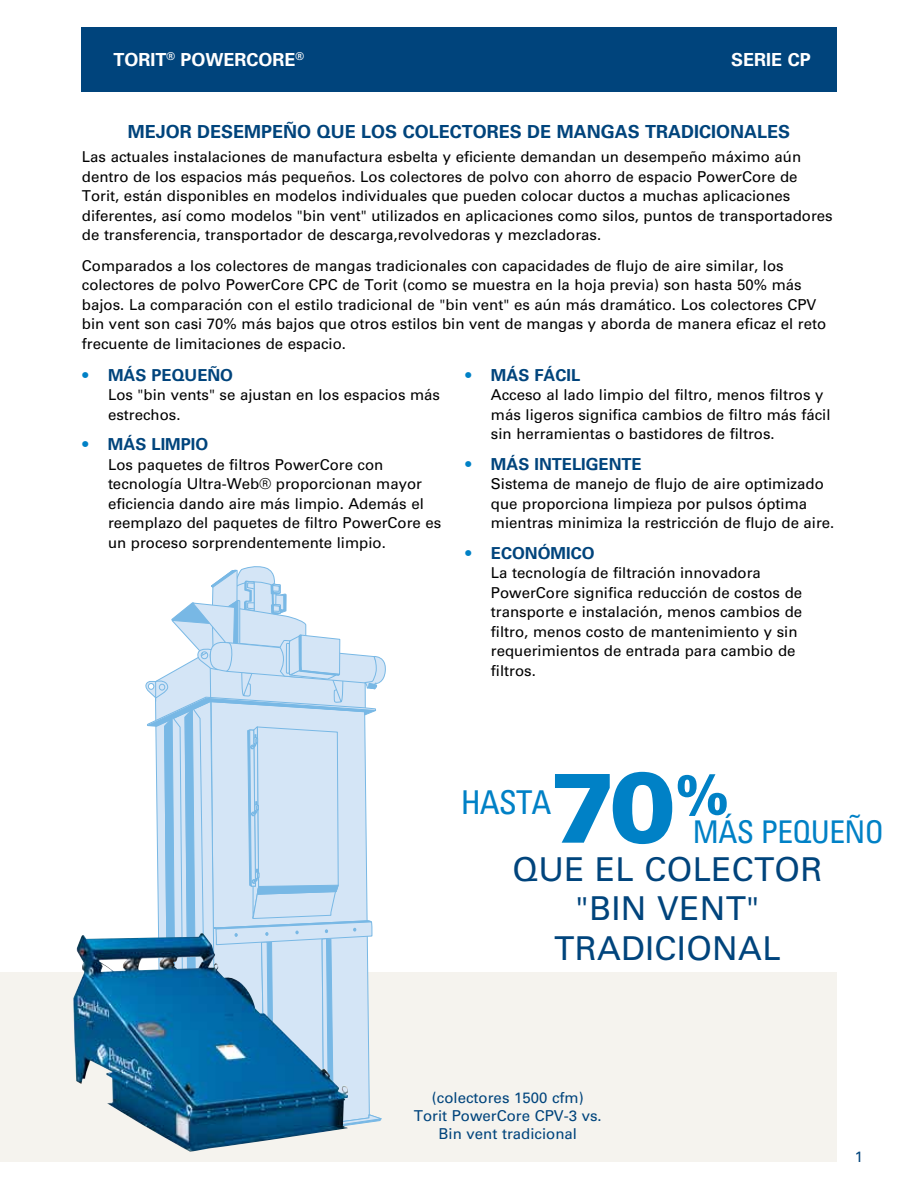
<style>
.page{position:relative;width:918px;height:1188px;background:#fff}
.page>*{position:absolute;margin:0;border:0;box-sizing:border-box;transform-origin:0 0}
.t1{font:900 99.45px "Univers LT Std";color:#0081c6}
.t2{font:32.85px/39.5px "Univers LT Std";letter-spacing:.01em;color:#00447c;text-align:center}
.t3{font:condensed 32.85px "Univers LT Std";color:#0081c6}
.t4{font:condensed 31.35px "Univers LT Std";color:#0081c6}
.t5{font:700 18px "Univers LT Std";color:#00447c}
.t6{font:700 18px "Univers LT Std";color:#fff}
.t7{font:700 16.5px "Univers LT Std";color:#00447c}
.t8{font:15px/19.5px "Univers LT Std";color:#000}
.t9{font:15px/18px "Univers LT Std";color:#00447c;text-align:center}
.s1{color:#0081c6}
</style>
<div class="page">
<div style="left:81px;top:27px;width:756px;height:65px;background:#00447c"></div>
<div style="left:0;top:972px;width:837px;height:189px;background:#f5f3ee"></div>
<svg style="left:145px;top:566px;width:241px;height:560px"></svg>
<img style="left:73px;top:933px;width:275px;height:219px">
<p class="t6" style="left:113px;top:49px;width:192px">TORIT<sup>®</sup> POWERCORE<sup>®</sup></p>
<p class="t6" style="left:731px;top:49px;width:81px">SERIE CP</p>
<p class="t5" style="left:128px;top:121px;width:664px">MEJOR DESEMPEÑO QUE LOS COLECTORES DE MANGAS TRADICIONALES</p>
<p class="t8" style="left:82px;top:147px;width:752px">Las actuales instalaciones de manufactura esbelta y eficiente demandan un desempeño máximo aún dentro de los espacios más pequeños. Los colectores de polvo con ahorro de espacio PowerCore de Torit, están disponibles en modelos individuales que pueden colocar ductos a muchas aplicaciones diferentes, así como modelos "bin vent" utilizados en aplicaciones como silos, puntos de transportadores de transferencia, transportador de descarga,revolvedoras y mezcladoras.</p>
<p class="t8" style="left:82px;top:256px;width:746px">Comparados a los colectores de mangas tradicionales con capacidades de flujo de aire similar, los colectores de polvo PowerCore CPC de Torit (como se muestra en la hoja previa) son hasta 50% más bajos. La comparación con el estilo tradicional de "bin vent" es aún más dramático. Los colectores CPV bin vent son casi 70% más bajos que otros estilos bin vent de mangas y aborda de manera eficaz el reto frecuente de limitaciones de espacio.</p>
<p class="t7" style="left:465px;top:365px;width:116px"><span class="s1">•</span> MÁS FÁCIL</p>
<p class="t8" style="left:491px;top:385px;width:341px">Acceso al lado limpio del filtro, menos filtros y más ligeros significa cambios de filtro más fácil sin herramientas o bastidores de filtros.</p>
<p class="t7" style="left:465px;top:454px;width:178px"><span class="s1">•</span> MÁS INTELIGENTE</p>
<p class="t8" style="left:491px;top:474px;width:345px">Sistema de manejo de flujo de aire optimizado que proporciona limpieza por pulsos óptima mientras minimiza la restricción de flujo de aire.</p>
<p class="t7" style="left:465px;top:543px;width:38px"><span class="s1">•</span> ECON</p>
<p class="t7" style="left:538px;top:543px;width:25px">ÓMICO</p>
<p class="t8" style="left:491px;top:563px;width:313px">La tecnología de filtración innovadora PowerCore significa reducción de costos de transporte e instalación, menos cambios de filtro, menos costo de mantenimiento y sin requerimientos de entrada para cambio de filtros.</p>
<p class="t7" style="left:82px;top:365px;width:152px"><span class="s1">•</span> MÁS PEQUEÑO</p>
<p class="t8" style="left:108px;top:385px;width:334px">Los "bin vents" se ajustan en los espacios más estrechos.</p>
<p class="t7" style="left:82px;top:435px;width:127px"><span class="s1">•</span> MÁS LIMPIO</p>
<p class="t8" style="left:108px;top:455px;width:335px">Los paquetes de filtros PowerCore con tecnología Ultra-Web® proporcionan mayor eficiencia dando aire más limpio. Además el reemplazo del paquetes de filtro PowerCore es un proceso sorprendentemente limpio.</p>
<h1 class="t1" style="left:550px;top:745px;width:180px">70<sup>%</sup></h1>
<h2 class="t3" style="left:461px;top:782px;width:19px">HASTA</h2>
<h3 class="t4" style="left:693px;top:812px;width:20px">MÁS</h3>
<h3 class="t4" style="left:761px;top:812px;width:18px">PEQUEÑO</h3>
<h2 class="t2" style="left:513px;top:849px;width:311px">QUE EL COLECTOR "BIN VENT"<br>TRADICIONAL</h2>
<p class="t9" style="left:414px;top:1089px;width:189px">(colectores 1500 cfm)<br>Torit PowerCore CPV-3 vs.<br>Bin vent tradicional</p>
<p class="t9" style="left:855px;top:1148px;width:10px">1</p>
</div>
